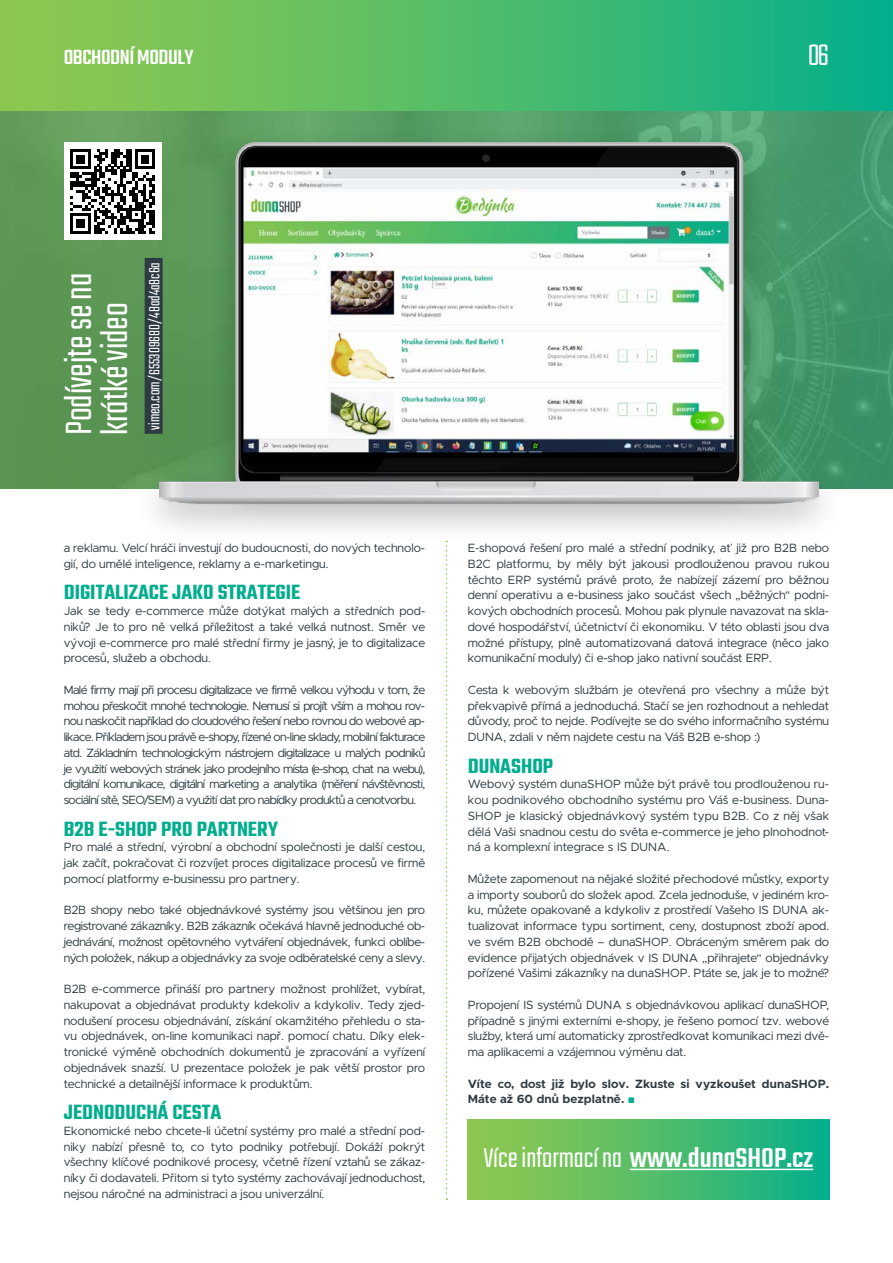
<style>
.page{position:relative;width:893px;height:1263px;background:#fff}
.page>*{position:absolute;margin:0;border:0;box-sizing:border-box;transform-origin:0 0}
.t1{font:300 40.5px/36px "Teko";color:#fff}
.t2{font:300 33px "Teko";color:#fff}
.t3{font:300 30px "Teko";color:#fff}
.t4{font:600 22.5px "Teko";color:#00ae8e}
.t5{font:500 22.5px "Teko";letter-spacing:-.02em;color:#fff}
.t6{font:300 16.5px "Teko";color:#fff}
.t7{font:12px/15.8px "Metropolis";color:#2e3b42;text-align:justify}
.t8{font:700 12px/15.8px "Metropolis";letter-spacing:.01em;color:#2e3b42}
.s1{font-family:"Arial";font-weight:400;color:#00ae8e}
.s2{font-weight:500}
</style>
<div class="page">
<img style="left:0;top:111px;width:893px;height:377px">
<div style="left:0;top:0;width:893px;height:111px;background:linear-gradient(to right,#98c94b,#0ab08a)"></div>
<div style="left:132px;top:127px;width:713px;height:418px;background:#000;opacity:.25"></div>
<img style="left:160px;top:143px;width:658px;height:362px">
<svg style="left:446px;top:541px;width:1px;height:659px"></svg>
<div style="left:468px;top:1119px;width:361px;height:80px;background:linear-gradient(to right,#98c94b,#0ab08a)"></div>
<hr style="left:630px;top:1169px;width:183px;height:1px;background:#fff">
<div style="left:64px;top:143px;width:98px;height:97px;background:#fff"></div>
<svg style="left:70px;top:149px;width:85px;height:85px"></svg>
<div style="left:145px;top:258px;width:18px;height:176px;background:#2e3b42"></div>
<h3 class="t5" style="left:64px;top:44px;width:131px">OBCHODNÍ MODULY</h3>
<h2 class="t2" style="left:808px;top:37px;width:23px">06</h2>
<h1 class="t1" style="left:63px;top:435px;width:164px;rotate:-90deg">Podívejte se na krátké video</h1>
<h3 class="t6" style="left:145px;top:429px;width:169px;rotate:-90deg">vimeo.com/655309680/48ad4a8c6a</h3>
<p class="t7" style="left:64px;top:540px;width:363px">a reklamu. Velcí hráči investují do budoucnosti, do nových technolo&shy;gií, do umělé inteligence, reklamy a e-marketingu.</p>
<h3 class="t4" style="left:64px;top:579px;width:238px">DIGITALIZACE JAKO STRATEGIE</h3>
<p class="t7" style="left:64px;top:603px;width:363px">Jak se tedy e-commerce může dotýkat malých a středních pod&shy;niků? Je to pro ně velká příležitost a také velká nutnost. Směr ve vývoji e-commerce pro malé střední firmy je jasný, je to digitalizace procesů, služeb a obchodu.</p>
<p class="t7" style="left:64px;top:682px;width:363px">Malé firmy mají při procesu digitalizace ve firmě velkou výhodu v tom, že mohou přeskočit mnohé technologie. Nemusí si projít vším a mohou rov&shy;nou naskočit například do cloudového řešení nebo rovnou do webové ap&shy;likace. Příkladem jsou právě e-shopy, řízené on-line sklady, mobilní fakturace atd. Základním technologickým nástrojem digitalizace u malých podniků je využití webových stránek jako prodejního místa (e-shop, chat na webu), digitální komunikace, digitální marketing a analytika (měření návštěvnosti, sociální sítě, SEO/SEM) a využití dat pro nabídky produktů a cenotvorbu.</p>
<h3 class="t4" style="left:64px;top:815px;width:216px">B2B E-SHOP PRO PARTNERY</h3>
<p class="t7" style="left:64px;top:839px;width:363px">Pro malé a střední, výrobní a obchodní společnosti je další cestou, jak začít, pokračovat či rozvíjet proces digitalizace procesů ve firmě pomocí platformy e-businessu pro partnery.</p>
<p class="t7" style="left:64px;top:902px;width:363px">B2B shopy nebo také objednávkové systémy jsou většinou jen pro registrované zákazníky. B2B zákazník očekává hlavně jednoduché ob&shy;jednávání, možnost opětovného vytváření objednávek, funkci oblíbe&shy;ných položek, nákup a objednávky za svoje odběratelské ceny a slevy.</p>
<p class="t7" style="left:64px;top:981px;width:363px">B2B e-commerce přináší pro partnery možnost prohlížet, vybírat, nakupovat a objednávat produkty kdekoliv a kdykoliv. Tedy zjed&shy;nodušení procesu objednávání, získání okamžitého přehledu o sta&shy;vu objednávek, on-line komunikaci např. pomocí chatu. Díky elek&shy;tronické výměně obchodních dokumentů je zpracování a vyřízení objednávek snazší. U prezentace položek je pak větší prostor pro technické a detailnější informace k produktům.</p>
<h3 class="t4" style="left:64px;top:1098px;width:159px">JEDNODUCHÁ CESTA</h3>
<p class="t7" style="left:64px;top:1123px;width:363px">Ekonomické nebo chcete-li účetní systémy pro malé a střední pod&shy;niky nabízí přesně to, co tyto podniky potřebují. Dokáží pokrýt všechny klíčové podnikové procesy, včetně řízení vztahů se zákaz&shy;níky či dodavateli. Přitom si tyto systémy zachovávají jednoduchost, nejsou náročné na administraci a jsou univerzální.</p>
<p class="t7" style="left:468px;top:540px;width:363px">E-shopová řešení pro malé a střední podniky, ať již pro B2B nebo B2C platformu, by měly být jakousi prodlouženou pravou rukou těchto ERP systémů právě proto, že nabízejí zázemí pro běžnou denní operativu a e-business jako součást všech „běžných“ podni&shy;kových obchodních procesů. Mohou pak plynule navazovat na skla&shy;dové hospodářství, účetnictví či ekonomiku. V této oblasti jsou dva možné přístupy, plně automatizovaná datová integrace (něco jako komunikační moduly) či e-shop jako nativní součást ERP.</p>
<p class="t7" style="left:468px;top:682px;width:363px">Cesta k webovým službám je otevřená pro všechny a může být překvapivě přímá a jednoduchá. Stačí se jen rozhodnout a nehledat důvody, proč to nejde. Podívejte se do svého informačního systému DUNA, zdali v něm najdete cestu na Váš B2B e-shop :)</p>
<h3 class="t4" style="left:468px;top:752px;width:87px">DUNASHOP</h3>
<p class="t7" style="left:468px;top:776px;width:363px">Webový systém dunaSHOP může být právě tou prodlouženou ru&shy;kou podnikového obchodního systému pro Váš e-business. Duna-SHOP je klasický objednávkový systém typu B2B. Co z něj však dělá Vaši snadnou cestu do světa e-commerce je jeho plnohodnot&shy;ná a komplexní integrace s IS DUNA.</p>
<p class="t7" style="left:468px;top:871px;width:363px">Můžete zapomenout na nějaké složité přechodové můstky, exporty a importy souborů do složek apod. Zcela jednoduše, v jediném kro&shy;ku, můžete opakovaně a kdykoliv z prostředí Vašeho IS DUNA ak&shy;tualizovat informace typu sortiment, ceny, dostupnost zboží apod. ve svém B2B obchodě – dunaSHOP. Obráceným směrem pak do evidence přijatých objednávek v IS DUNA „přihrajete“ objednávky pořízené Vašimi zákazníky na dunaSHOP. Ptáte se, jak je to možné?</p>
<p class="t7" style="left:468px;top:997px;width:363px">Propojení IS systémů DUNA s objednávkovou aplikací dunaSHOP, případně s jinými externími e-shopy, je řešeno pomocí tzv. webové služby, která umí automaticky zprostředkovat komunikaci mezi dvě&shy;ma aplikacemi a vzájemnou výměnu dat.</p>
<p class="t8" style="left:468px;top:1075px;width:363px">Víte co, dost již bylo slov. Zkuste si vyzkoušet dunaSHOP.<br>Máte až 60 dnů bezplatně. <span class="s1">■</span></p>
<h3 class="t3" style="left:484px;top:1141px;width:331px">Více informací na <span class="s2">www.dunaSHOP.cz</span></h3>
</div>
